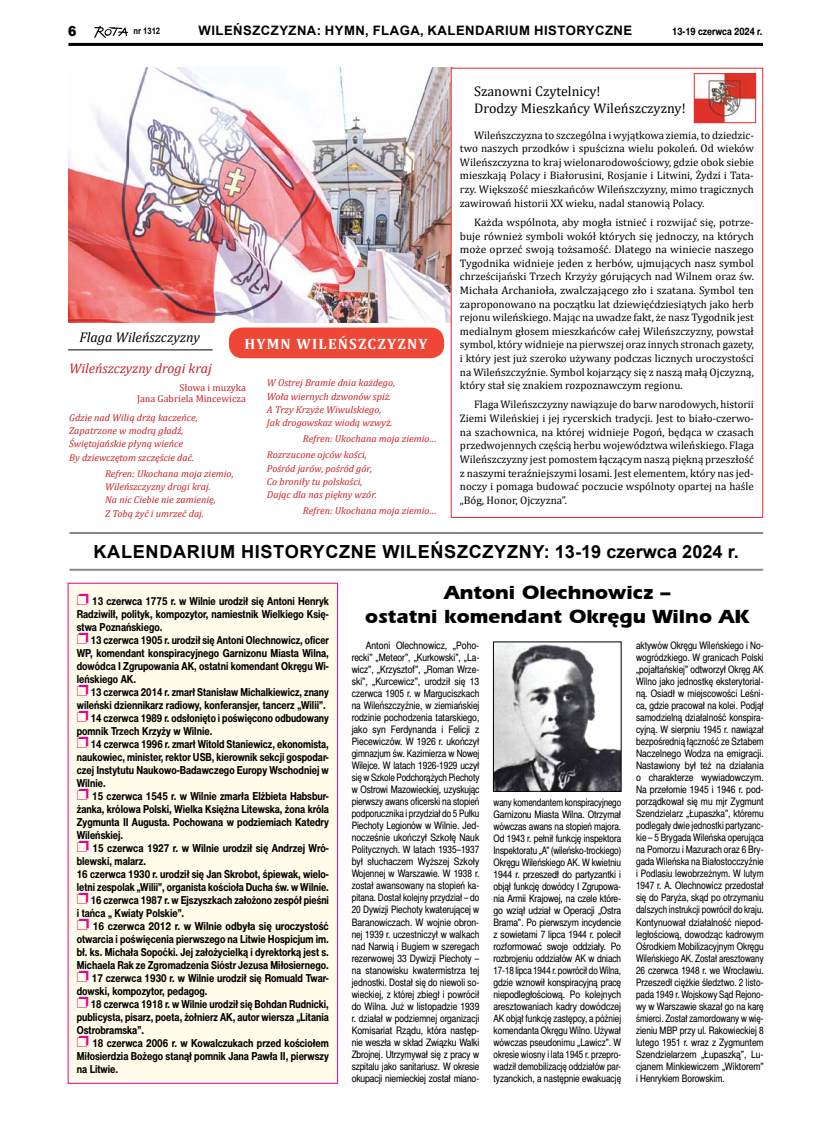
<style>
.page{position:relative;width:814px;height:1126px;background:#fff}
.page>*{position:absolute;margin:0;border:0;box-sizing:border-box;transform-origin:0 0}
.t1{font:700 20px/24px "Erie";color:#000;text-align:center}
.t2{font:700 18px "Arial";letter-spacing:.035em;color:#000}
.t3{font:700 15px "Cambria";letter-spacing:.08em;color:#fff}
.t4{font:14px/16.8px "Cambria";color:#000}
.t5{font:italic 14px "Cambria";color:#000}
.t6{font:14px "Switzer EFN Black";color:#000;scale:.85 1}
.t7{font:italic 13.7px "Cambria";color:#c82227}
.t8{font:700 13px "Arial";letter-spacing:.035em;color:#000}
.t9{font:700 11px/13px "Switzer Cnd EFN";color:#000}
.t10{font:11px/13.6px "Cambria";color:#000;text-align:justify}
.t11{font:10.3px/12px "Switzer Cnd EFN";color:#000;text-align:justify;scale:1.04 1}
.t12{font:10.3px/12px "Switzer Cnd EFN";color:#000;text-align:justify}
.t13{font:10.3px/12px "Switzer Cnd EFN";color:#000;text-align:justify;scale:.96 1}
.t14{font:700 10.3px "Switzer Cnd EFN";color:#000}
.t15{font:italic 10px/13.3px "Cambria";color:#c82227}
.t16{font:10px/10.8px "Cambria";color:#c82227;text-align:right}
.t17{font:700 9px "Arial";color:#000;scale:.85 1}
.s1{font-family:"Dixieland Normal";font-weight:400;font-size:16px;color:#ec008c}
</style>
<div class="page">
<img style="left:94px;top:26px;width:34px;height:11px">
<hr style="left:68px;top:43px;width:695px;height:3px;background:#000">
<img style="left:68px;top:68px;width:383px;height:254px">
<img style="left:696px;top:75px;width:57px;height:46px">
<div style="left:694px;top:73px;width:61px;height:50px;border:1px solid #e52d2d"></div>
<div style="left:227px;top:326px;width:218px;height:34px;background:#ef4736;border-radius:15px"></div>
<div style="left:226px;top:324px;width:221px;height:37px;border:3px solid #fff;border-radius:15px"></div>
<img style="left:77px;top:159px;width:125px;height:191px">
<hr style="left:68px;top:350px;width:145px;height:1px;background:#000">
<div style="left:68px;top:583px;width:269px;height:500px;background:#fffde9"></div>
<div style="left:68px;top:583px;width:270px;height:500px;border:1px solid #ec008c"></div>
<hr style="left:70px;top:532px;width:693px;height:2px;background:#8a8787">
<hr style="left:70px;top:568px;width:693px;height:2px;background:#8a8787">
<img style="left:495px;top:643px;width:124px;height:146px">
<div style="left:493px;top:641px;width:128px;height:150px;border:1px solid #000"></div>
<p class="t6" style="left:68px;top:22px;width:11px">6</p>
<p class="t17" style="left:133px;top:25px;width:33px">NR 1312</p>
<p class="t8" style="left:198px;top:22px;width:435px">WILEŃSZCZYZNA: HYMN, FLAGA, KALENDARIUM HISTORYCZNE</p>
<p class="t14" style="left:672px;top:25px;width:91px">13-19 czerwca 2024 r.</p>
<p class="t5" style="left:79px;top:327px;width:122px">Flaga Wileńszczyzny</p>
<h3 class="t3" style="left:244px;top:333px;width:184px">HYMN WILEŃSZCZYZNY</h3>
<p class="t7" style="left:69px;top:358px;width:144px">Wileńszczyzny drogi kraj</p>
<p class="t16" style="left:137px;top:382px;width:110px">Słowa i muzyka<br>Jana Gabriela Mincewicza</p>
<p class="t15" style="left:69px;top:410px;width:130px">Gdzie nad Wilią drżą kaczeńce,<br>Zapatrzone w modrą gładź,<br>Świętojańskie płyną wieńce<br>By dziewczętom szczęście dać.</p>
<p class="t15" style="left:105px;top:466px;width:130px">Refren: Ukochana moja ziemio,<br>Wileńszczyzny drogi kraj.<br>Na nic Ciebie nie zamienię,<br>Z Tobą żyć i umrzeć daj.</p>
<p class="t15" style="left:267px;top:376px;width:130px">W Ostrej Bramie dnia każdego,<br>Woła wiernych dzwonów spiż.<br>A Trzy Krzyże Wiwulskiego,<br>Jak drogowskaz wiodą wzwyż.</p>
<p class="t15" style="left:267px;top:430px;width:171px;line-height:16.1px;text-indent:36px">Refren: Ukochana moja ziemio…<br>Rozrzucone ojców kości,</p>
<p class="t15" style="left:267px;top:461px;width:111px">Pośród jarów, pośród gór,<br>Co broniły tu polskości,<br>Dając dla nas piękny wzór.</p>
<p class="t15" style="left:303px;top:503px;width:135px">Refren: Ukochana moja ziemio…</p>
<p class="t4" style="left:474px;top:83px;width:213px">Szanowni Czytelnicy!<br>Drodzy Mieszkańcy Wileńszczyzny!</p>
<p class="t10" style="left:460px;top:128px;width:295px;text-indent:14px">Wileńszczyzna to szczególna i wyjątkowa ziemia, to dziedzic&shy;two naszych przodków i spuścizna wielu pokoleń. Od wieków Wileńszczyzna to kraj wielonarodowościowy, gdzie obok siebie mieszkają Polacy i Białorusini, Rosjanie i Litwini, Żydzi i Tata&shy;rzy. Większość mieszkańców Wileńszczyzny, mimo tragicznych zawirowań historii XX wieku, nadal stanowią Polacy.</p>
<p class="t10" style="left:460px;top:215px;width:295px;text-indent:14px">Każda wspólnota, aby mogła istnieć i rozwijać się, potrze&shy;buje również symboli wokół których się jednoczy, na których może oprzeć swoją tożsamość. Dlatego na winiecie naszego Tygodnika widnieje jeden z herbów, ujmujących nasz symbol chrześcijański Trzech Krzyży górujących nad Wilnem oraz św.<br>Michała Archanioła, zwalczającego zło i szatana. Symbol ten zaproponowano na początku lat dziewięćdziesiątych jako herb rejonu wileńskiego. Mając na uwadze fakt, że nasz Tygodnik jest medialnym głosem mieszkańców całej Wileńszczyzny, powstał symbol, który widnieje na pierwszej oraz innych stronach gazety, i który jest już szeroko używany podczas licznych uroczystości na Wileńszczyźnie. Symbol kojarzący się z naszą małą Ojczyzną, który stał się znakiem rozpoznawczym regionu.</p>
<p class="t10" style="left:460px;top:398px;width:295px;text-indent:14px">Flaga Wileńszczyzny nawiązuje do barw narodowych, historii Ziemi Wileńskiej i jej rycerskich tradycji. Jest to biało-czerwo&shy;na szachownica, na której widnieje Pogoń, będąca w czasach przedwojennych częścią herbu województwa wileńskiego. Flaga Wileńszczyzny jest pomostem łączącym naszą piękną przeszłość z naszymi teraźniejszymi losami. Jest elementem, który nas jed&shy;noczy i pomaga budować poczucie wspólnoty opartej na haśle „Bóg, Honor, Ojczyzna”.</p>
<h2 class="t2" style="left:93px;top:539px;width:646px">KALENDARIUM HISTORYCZNE WILEŃSZCZYZNY: 13-19 CZERWCA 2024 R.</h2>
<p class="t9" style="left:77px;top:594px;width:254px"><span class="s1">p</span> 13 czerwca 1775 r. w Wilnie urodził się Antoni Henryk Radziwilł, polityk, kompozytor, namiestnik Wielkiego Księ&shy;stwa Poznańskiego.<br><span class="s1">p</span> 13 czerwca 1905 r. urodził się Antoni Olechnowicz, oficer WP, komendant konspiracyjnego Garnizonu Miasta Wilna, dowódca I Zgrupowania AK, ostatni komendant Okręgu Wi&shy;leńskiego AK.<br><span class="s1">p</span> 13 czerwca 2014 r. zmarł Stanisław Michalkiewicz, znany wileński dziennikarz radiowy, konferansjer, tancerz „Wilii”. <span class="s1">p</span> 14 czerwca 1989 r. odsłonięto i poświęcono odbudowany pomnik Trzech Krzyży w Wilnie.<br><span class="s1">p</span> 14 czerwca 1996 r. zmarł Witold Staniewicz, ekonomista, naukowiec, minister, rektor USB, kierownik sekcji gospodar&shy;czej Instytutu Naukowo-Badawczego Europy Wschodniej w Wilnie.<br><span class="s1">p</span> 15 czerwca 1545 r. w Wilnie zmarła Elżbieta Habsbur&shy;żanka, królowa Polski, Wielka Księżna Litewska, żona króla Zygmunta II Augusta. Pochowana w podziemiach Katedry Wileńskiej.<br><span class="s1">p</span> 15 czerwca 1927 r. w Wilnie urodził się Andrzej Wró&shy;blewski, malarz.<br>16 czerwca 1930 r. urodził się Jan Skrobot, śpiewak, wielo&shy;letni zespolak „Wilii”, organista kościoła Ducha św. w Wilnie. <span class="s1">p</span> 16 czerwca 1987 r. w Ejszyszkach założono zespół pieśni i tańca „ Kwiaty Polskie”.<br><span class="s1">p</span> 16 czerwca 2012 r. w Wilnie odbyła się uroczystość otwarcia i poświęcenia pierwszego na Litwie Hospicjum im. bł. ks. Michała Sopoćki. Jej założycielką i dyrektorką jest s.<br>Michaela Rak ze Zgromadzenia Sióstr Jezusa Miłosiernego. <span class="s1">p</span> 17 czerwca 1930 r. w Wilnie urodził się Romuald Twar&shy;dowski, kompozytor, pedagog.<br><span class="s1">p</span> 18 czerwca 1918 r. w Wilnie urodził się Bohdan Rudnicki, publicysta, pisarz, poeta, żołnierz AK, autor wiersza „Litania Ostrobramska”.<br><span class="s1">p</span> 18 czerwca 2006 r. w Kowalczukach przed kościołem Miłosierdzia Bożego stanął pomnik Jana Pawła II, pierwszy na Litwie.</p>
<h1 class="t1" style="left:365px;top:580px;width:386px">Antoni Olechnowicz –<br>ostatni komendant Okręgu Wilno AK</h1>
<p class="t11" style="left:352px;top:640px;width:124px;text-indent:14px">Antoni Olechnowicz, „Poho&shy;recki” „Meteor”, „Kurkowski”, „La&shy;wicz”, „Krzysztof”, „Roman Wrze&shy;ski”, „Kurcewicz”, urodził się 13 czerwca 1905 r. w Marguciszkach na Wileńszczyźnie, w ziemiańskiej rodzinie pochodzenia tatarskiego, jako syn Ferdynanda i Felicji z Piecewiczów. W 1926 r. ukończył gimnazjum św. Kazimierza w Nowej Wilejce. W latach 1926-1929 uczył się w Szkole Podchorążych Piechoty w Ostrowi Mazowieckiej, uzyskując pierwszy awans oficerski na stopień podporucznika i przydział do 5 Pułku Piechoty Legionów w Wilnie. Jed&shy;nocześnie ukończył Szkołę Nauk Politycznych. W latach 1935–1937 był słuchaczem Wyższej Szkoły Wojennej w Warszawie. W 1938 r. został awansowany na stopień ka&shy;pitana. Dostał kolejny przydział – do 20 Dywizji Piechoty kwaterującej w Baranowiczach. W wojnie obron&shy;nej 1939 r. uczestniczył w walkach nad Narwią i Bugiem w szeregach rezerwowej 33 Dywizji Piechoty – na stanowisku kwatermistrza tej jednostki. Dostał się do niewoli so&shy;wieckiej, z której zbiegł i powrócił do Wilna. Już w listopadzie 1939 r. działał w podziemnej organizacji Komisariat Rządu, która następ&shy;nie weszła w skład Związku Walki Zbrojnej. Utrzymywał się z pracy w szpitalu jako sanitariusz. W okresie okupacji niemieckiej został miano-</p>
<p class="t12" style="left:636px;top:640px;width:129px">aktywów Okręgu Wileńskiego i No&shy;wogródzkiego. W granicach Polski „pojałtańskiej” odtworzył Okręg AK Wilno jako jednostkę eksterytorial&shy;ną. Osiadł w miejscowości Leśni&shy;ca, gdzie pracował na kolei. Podjął samodzielną działalność konspira&shy;cyjną. W sierpniu 1945 r. nawiązał bezpośrednią łączność ze Sztabem Naczelnego Wodza na emigracji.<br>Nastawiony był też na działania o charakterze wywiadowczym.<br>Na przełomie 1945 i 1946 r. pod&shy;porządkował się mu mjr Zygmunt Szendzielarz „Łupaszka”, któremu podlegały dwie jednostki partyzanc&shy;kie – 5 Brygada Wileńska operująca na Pomorzu i Mazurach oraz 6 Bry&shy;gada Wileńska na Białostocczyźnie i Podlasiu lewobrzeżnym. W lutym 1947 r. A. Olechnowicz przedostał się do Paryża, skąd po otrzymaniu dalszych instrukcji powrócił do kraju.<br>Kontynuował działalność niepod&shy;ległościową, dowodząc kadrowym Ośrodkiem Mobilizacyjnym Okręgu Wileńskiego AK. Został aresztowany 26 czerwca 1948 r. we Wrocławiu.<br>Przeszedł ciężkie śledztwo. 2 listo&shy;pada 1949 r. Wojskowy Sąd Rejono&shy;wy w Warszawie skazał go na karę śmierci. Został zamordowany w wię&shy;zieniu MBP przy ul. Rakowieckiej 8 lutego 1951 r. wraz z Zygmuntem Szendzielarzem „Łupaszką”, Lu&shy;cjanem Minkiewiczem „Wiktorem” i Henrykiem Borowskim.</p>
<p class="t13" style="left:493px;top:796px;width:134px">wany komendantem konspiracyjnego Garnizonu Miasta Wilna. Otrzymał wówczas awans na stopień majora.<br>Od 1943 r. pełnił funkcję inspektora Inspektoratu „A” (wileńsko-trockiego)<br>Okręgu Wileńskiego AK. W kwietniu 1944 r. przeszedł do partyzantki i objął funkcję dowódcy I Zgrupowa&shy;nia Armii Krajowej, na czele które&shy;go wziął udział w Operacji „Ostra Brama”. Po pierwszym incydencie z sowietami 7 lipca 1944 r. polecił rozformować swoje oddziały. Po rozbrojeniu oddziałów AK w dniach 17-18 lipca 1944 r. powrócił do Wilna, gdzie wznowił konspiracyjną pracę niepodległościową. Po kolejnych aresztowaniach kadry dowódczej AK objął funkcję zastępcy, a później komendanta Okręgu Wilno. Używał wówczas pseudonimu „Lawicz”. W okresie wiosny i lata 1945 r. przepro&shy;wadził demobilizację oddziałów par&shy;tyzanckich, a następnie ewakuację</p>
</div>
